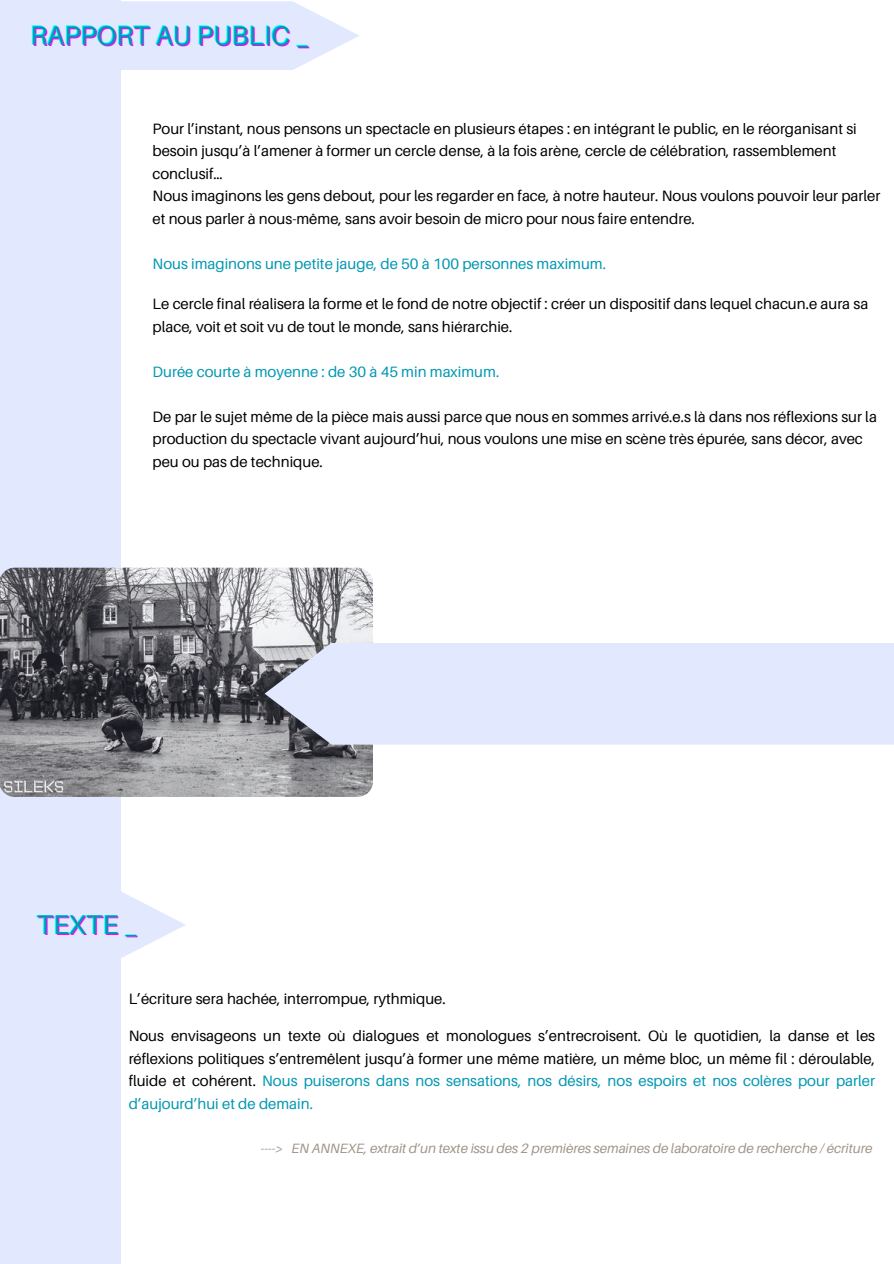
<style>
.page{position:relative;width:894px;height:1264px;background:#fff}
.page>*{position:absolute;margin:0;border:0;box-sizing:border-box;transform-origin:0 0}
.t1{font:27px "Aileron";color:#f0f}
.t2{font:15px/22.5px "Aileron";color:#000}
.t3{font:15px/22.5px "Aileron";color:#000001}
.t4{font:15px "Aileron";color:#0097b2}
.t5{font:italic 13.5px "Aileron";color:#a19487}
.s1{color:#000}
.s2{color:#0097b2}
</style>
<div class="page">
<div style="left:0;top:0;width:120px;height:1263px;background:#e2e9ff"></div>
<img style="left:0;top:567px;width:373px;height:230px;border-radius:16px">
<div style="left:264px;top:642px;width:629px;height:102px;background:#e2e9ff"></div>
<svg style="left:120px;top:890px;width:66px;height:69px"></svg>
<svg style="left:120px;top:1px;width:239px;height:69px;background:#e6ecff"></svg>
<h1 class="t1" style="left:31px;top:20px;width:281px">RAPPORT AU PUBLIC _</h1>
<p class="t2" style="left:152px;top:117px;width:705px">Pour l’instant, nous pensons un spectacle en plusieurs étapes : en intégrant le public, en le réorganisant si besoin jusqu’à l’amener à former un cercle dense, à la fois arène, cercle de célébration, rassemblement conclusif…</p>
<h1 class="t3" style="left:152px;top:184px;width:729px"><span class="s1">Nous imaginons les gens debout, pour les regarder en face, à notre hauteur.</span> Nous voulons pouvoir leur parler et nous parler à nous-même, sans avoir besoin de micro pour nous faire entendre.</h1>
<p class="t4" style="left:152px;top:254px;width:455px">Nous imaginons une petite jauge, de 50 à 100 personnes maximum.</p>
<p class="t2" style="left:152px;top:292px;width:717px">Le cercle final réalisera la forme et le fond de notre objectif : créer un dispositif dans lequel chacun.e aura sa place, voit et soit vu de tout le monde, sans hiérarchie.</p>
<p class="t4" style="left:152px;top:362px;width:348px">Durée courte à moyenne : de 30 à 45 min maximum.</p>
<p class="t2" style="left:152px;top:405px;width:725px">De par le sujet même de la pièce mais aussi parce que nous en sommes arrivé.e.s là dans nos réflexions sur la production du spectacle vivant aujourd’hui, nous voulons une mise en scène très épurée, sans décor, avec peu ou pas de technique.</p>
<h1 class="t1" style="left:38px;top:909px;width:102px">TEXTE _</h1>
<p class="t2" style="left:129px;top:987px;width:318px">L’écriture sera hachée, interrompue, rythmique.</p>
<p class="t2" style="left:129px;top:1024px;width:747px;text-align:justify">Nous envisageons un texte où dialogues et monologues s’entrecroisent. Où le quotidien, la danse et les réflexions politiques s’entremêlent jusqu’à former une même matière, un même bloc, un même fil : déroulable, fluide et cohérent. <span class="s2">Nous puiserons dans nos sensations, nos désirs, nos espoirs et nos colères pour parler d’aujourd’hui et de demain.</span></p>
<p class="t5" style="left:261px;top:1139px;width:613px">----&gt; EN ANNEXE, extrait d’un texte issu des 2 premières semaines de laboratoire de recherche / écriture</p>
</div>
